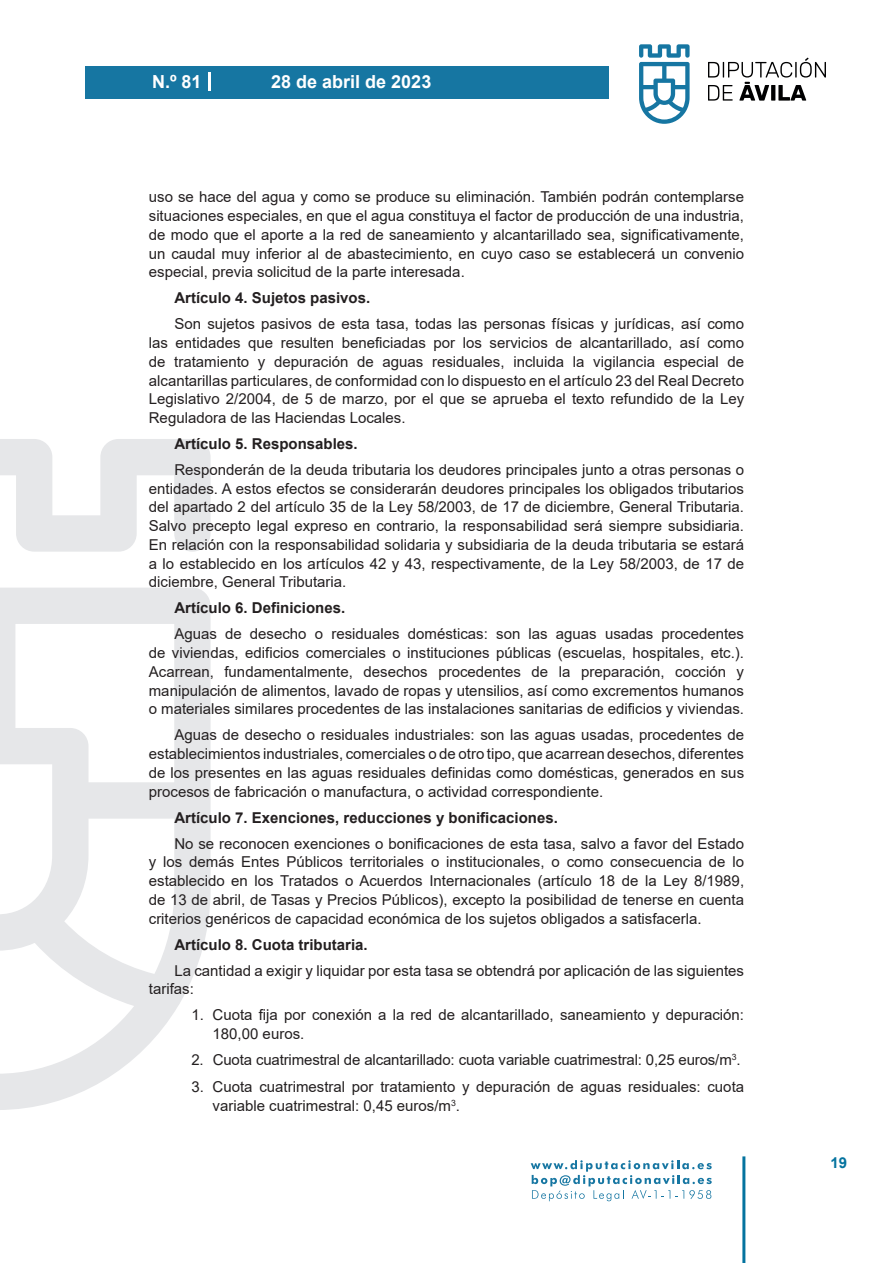
<style>
.page{position:relative;width:893px;height:1263px;background:#fff}
.page>*{position:absolute;margin:0;border:0;box-sizing:border-box;transform-origin:0 0}
.t1{font:700 18px "Arial";color:#fff}
.texto_normal{font:15px/18.8px "Arial";color:#231f20;text-align:justify}
.texto_normal-2{font:700 15px "Arial";color:#231f20}
.t2{font:700 15px "Arial";color:#04739f}
</style>
<div class="page">
<svg style="left:531px;top:1160px;width:181px;height:41px"></svg>
<div style="left:85px;top:66px;width:523px;height:33px;background:#1676a2"></div>
<svg style="left:639px;top:44px;width:51px;height:80px"></svg>
<svg style="left:708px;top:58px;width:118px;height:43px"></svg>
<hr style="left:742px;top:1156px;width:3px;height:107px;background:#04739f">
<svg style="left:208px;top:72px;width:2px;height:18px"></svg>
<svg style="left:0;top:439px;width:211px;height:671px"></svg>
<p class="t1" style="left:152px;top:69px;width:51px">N.º 81</p>
<p class="t1" style="left:271px;top:69px;width:162px">28 de abril de 2023</p>
<p class="texto_normal" style="left:149px;top:188px;width:597px">uso se hace del agua y como se produce su eliminación. También podrán contemplarse situaciones especiales, en que el agua constituya el factor de producción de una industria, de modo que el aporte a la red de saneamiento y alcantarillado sea, significativamente, un caudal muy inferior al de abastecimiento, en cuyo caso se establecerá un convenio especial, previa solicitud de la parte interesada.</p>
<p class="texto_normal-2" style="left:174px;top:287px;width:197px">Artículo 4. Sujetos pasivos.</p>
<p class="texto_normal" style="left:149px;top:314px;width:597px;text-indent:26px">Son sujetos pasivos de esta tasa, todas las personas físicas y jurídicas, así como las entidades que resulten beneficiadas por los servicios de alcantarillado, así como de tratamiento y depuración de aguas residuales, incluida la vigilancia especial de alcantarillas particulares, de conformidad con lo dispuesto en el artículo 23 del Real Decreto Legislativo 2/2004, de 5 de marzo, por el que se aprueba el texto refundido de la Ley Reguladora de las Haciendas Locales.</p>
<p class="texto_normal-2" style="left:174px;top:433px;width:185px">Artículo 5. Responsables.</p>
<p class="texto_normal" style="left:149px;top:460px;width:597px;text-indent:26px">Responderán de la deuda tributaria los deudores principales junto a otras personas o entidades. A estos efectos se considerarán deudores principales los obligados tributarios del apartado 2 del artículo 35 de la Ley 58/2003, de 17 de diciembre, General Tributaria.<br>Salvo precepto legal expreso en contrario, la responsabilidad será siempre subsidiaria.<br>En relación con la responsabilidad solidaria y subsidiaria de la deuda tributaria se estará a lo establecido en los artículos 42 y 43, respectivamente, de la Ley 58/2003, de 17 de diciembre, General Tributaria.</p>
<p class="texto_normal-2" style="left:174px;top:598px;width:172px">Artículo 6. Definiciones.</p>
<p class="texto_normal" style="left:149px;top:625px;width:597px;text-indent:26px">Aguas de desecho o residuales domésticas: son las aguas usadas procedentes de viviendas, edificios comerciales o instituciones públicas (escuelas, hospitales, etc.).<br>Acarrean, fundamentalmente, desechos procedentes de la preparación, cocción y manipulación de alimentos, lavado de ropas y utensilios, así como excrementos humanos o materiales similares procedentes de las instalaciones sanitarias de edificios y viviendas.</p>
<p class="texto_normal" style="left:149px;top:726px;width:597px;text-indent:26px">Aguas de desecho o residuales industriales: son las aguas usadas, procedentes de establecimientos industriales, comerciales o de otro tipo, que acarrean desechos, diferentes de los presentes en las aguas residuales definidas como domésticas, generados en sus procesos de fabricación o manufactura, o actividad correspondiente.</p>
<p class="texto_normal-2" style="left:174px;top:807px;width:385px">Artículo 7. Exenciones, reducciones y bonificaciones.</p>
<p class="texto_normal" style="left:149px;top:834px;width:597px;text-indent:26px">No se reconocen exenciones o bonificaciones de esta tasa, salvo a favor del Estado y los demás Entes Públicos territoriales o institucionales, o como consecuencia de lo establecido en los Tratados o Acuerdos Internacionales (artículo 18 de la Ley 8/1989, de 13 de abril, de Tasas y Precios Públicos), excepto la posibilidad de tenerse en cuenta criterios genéricos de capacidad económica de los sujetos obligados a satisfacerla.</p>
<p class="texto_normal-2" style="left:174px;top:934px;width:195px">Artículo 8. Cuota tributaria.</p>
<p class="texto_normal" style="left:149px;top:961px;width:597px;text-indent:26px">La cantidad a exigir y liquidar por esta tasa se obtendrá por aplicación de las siguientes tarifas:</p>
<p class="texto_normal" style="left:213px;top:1006px;width:533px;text-indent:-21px">1. Cuota fija por conexión a la red de alcantarillado, saneamiento y depuración:<br>180,00 euros.</p>
<p class="texto_normal" style="left:191px;top:1050px;width:551px">2. Cuota cuatrimestral de alcantarillado: cuota variable cuatrimestral: 0,25 euros/m<sup>3</sup>.</p>
<p class="texto_normal" style="left:213px;top:1077px;width:533px;text-indent:-21px">3. Cuota cuatrimestral por tratamiento y depuración de aguas residuales: cuota variable cuatrimestral: 0,45 euros/m<sup>3</sup>.</p>
<p class="t2" style="left:831px;top:1152px;width:18px">19</p>
</div>
